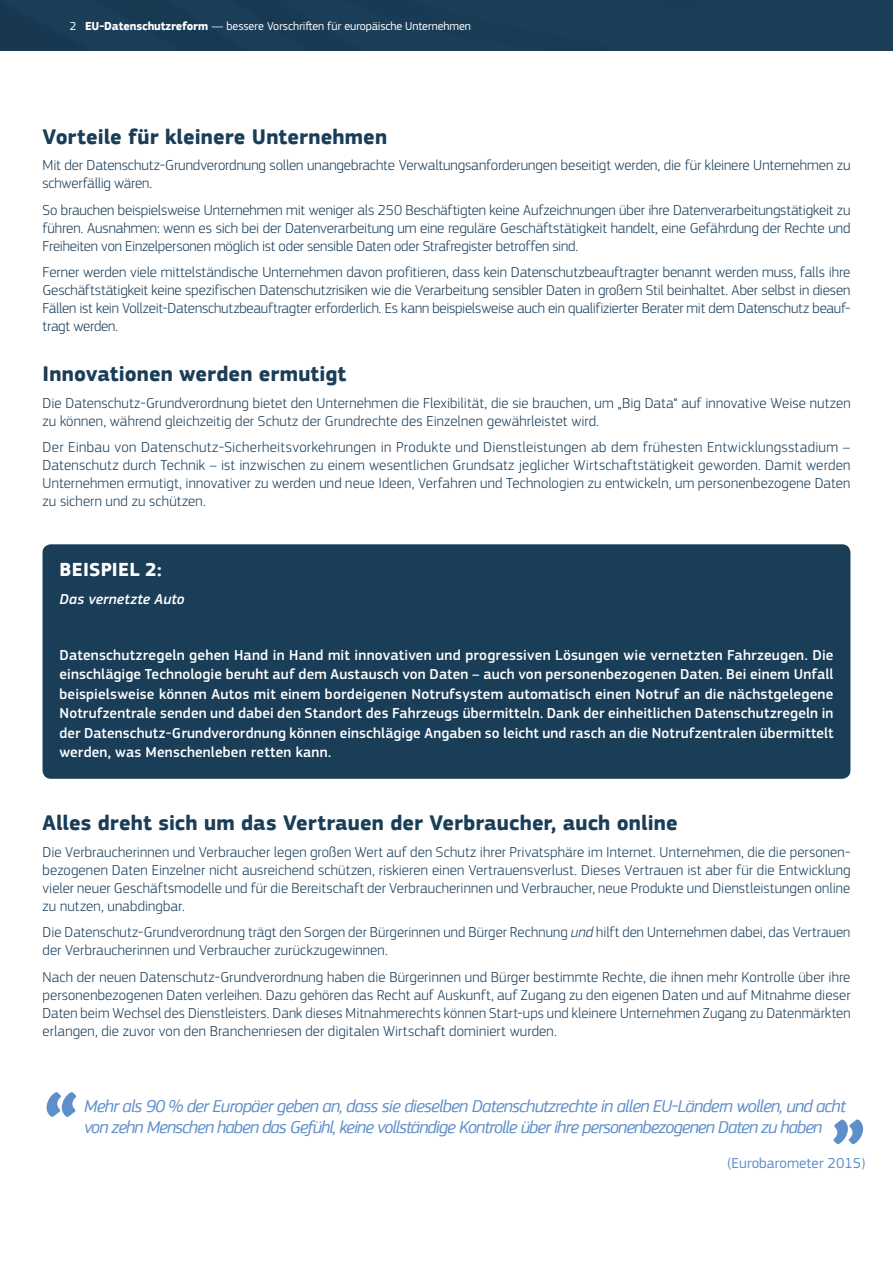
<style>
.page{position:relative;width:893px;height:1263px;background:#fff}
.page>*{position:absolute;margin:0;border:0;box-sizing:border-box;transform-origin:0 0}
.factsheet_-_graph_ti{font:700 79.35px "EC Square Sans Pro";color:#5e8fca}
.factsheet_-_body_tex{font:700 21.75px "EC Square Sans Pro";letter-spacing:.005em;color:#1a3d58}
.factsheet_-_box_-_su{font:700 19.5px "EC Square Sans Pro";letter-spacing:.01em;color:#fff}
.factsheet_-_graph_ti-2{font:italic 18px "EC Square Sans Pro";letter-spacing:-.05em;color:#5e8fca}
.factsheet_-_body_tex-2{font:300 15px/18px "EC Square Sans Pro";color:#1a3d58;text-align:justify}
.factsheet_-_box_-_bo{font:500 15px/19.5px "EC Square Sans Pro";letter-spacing:.01em;color:#fff;text-align:justify}
.factsheet_-_graph_ti-3{font:15px "EC Square Sans Pro";color:#5e8fca}
.factsheet_-_box_-_bo-2{font:italic 500 15px "EC Square Sans Pro";letter-spacing:.01em;color:#fff}
.t1{font:12px "EC Square Sans Pro";letter-spacing:-.01em;color:#fff}
.s1{font-weight:700}
.s2{font-style:italic}
</style>
<div class="page">
<div style="left:0;top:0;width:893px;height:51px;background:#1a3d58"></div>
<div style="left:43px;top:544px;width:807px;height:235px;background:#1a3d58;border-radius:9px"></div>
<svg style="left:833px;top:1119px;width:30px;height:25px"></svg>
<p class="t1" style="left:70px;top:19px;width:402px">2 <span class="s1">EU-Datenschutzreform</span> — bessere Vorschriften für europäische Unternehmen</p>
<p class="factsheet_-_body_tex" style="left:43px;top:124px;width:346px">Vorteile für kleinere Unternehmen</p>
<p class="factsheet_-_body_tex-2" style="left:43px;top:156px;width:809px">Mit der Datenschutz-Grundverordnung sollen unangebrachte Verwaltungsanforderungen beseitigt werden, die für kleinere Unternehmen zu schwerfällig wären.</p>
<p class="factsheet_-_body_tex-2" style="left:43px;top:201px;width:809px">So brauchen beispielsweise Unternehmen mit weniger als 250 Beschäftigten keine Aufzeichnungen über ihre Datenverarbeitungstätigkeit zu führen. Ausnahmen: wenn es sich bei der Datenverarbeitung um eine reguläre Geschäftstätigkeit handelt, eine Gefährdung der Rechte und Freiheiten von Einzelpersonen möglich ist oder sensible Daten oder Strafregister betroffen sind.</p>
<p class="factsheet_-_body_tex-2" style="left:43px;top:263px;width:809px">Ferner werden viele mittelständische Unternehmen davon profitieren, dass kein Datenschutzbeauftragter benannt werden muss, falls ihre Geschäftstätigkeit keine spezifischen Datenschutzrisiken wie die Verarbeitung sensibler Daten in großem Stil beinhaltet. Aber selbst in diesen Fällen ist kein Vollzeit-Datenschutzbeauftragter erforderlich. Es kann beispielsweise auch ein qualifizierter Berater mit dem Datenschutz beauf&shy;tragt werden.</p>
<p class="factsheet_-_body_tex" style="left:43px;top:361px;width:305px">Innovationen werden ermutigt</p>
<p class="factsheet_-_body_tex-2" style="left:43px;top:394px;width:809px">Die Datenschutz-Grundverordnung bietet den Unternehmen die Flexibilität, die sie brauchen, um „Big Data“ auf innovative Weise nutzen zu können, während gleichzeitig der Schutz der Grundrechte des Einzelnen gewährleistet wird.</p>
<p class="factsheet_-_body_tex-2" style="left:43px;top:438px;width:809px">Der Einbau von Datenschutz-Sicherheitsvorkehrungen in Produkte und Dienstleistungen ab dem frühesten Entwicklungsstadium – Datenschutz durch Technik – ist inzwischen zu einem wesentlichen Grundsatz jeglicher Wirtschaftstätigkeit geworden. Damit werden Unternehmen ermutigt, innovativer zu werden und neue Ideen, Verfahren und Technologien zu entwickeln, um personenbezogene Daten zu sichern und zu schützen.</p>
<p class="factsheet_-_box_-_su" style="left:60px;top:558px;width:104px">BEISPIEL 2:</p>
<p class="factsheet_-_box_-_bo-2" style="left:60px;top:590px;width:127px">Das vernetzte Auto</p>
<p class="factsheet_-_box_-_bo" style="left:60px;top:646px;width:775px">Datenschutzregeln gehen Hand in Hand mit innovativen und progressiven Lösungen wie vernetzten Fahrzeugen. Die einschlägige Technologie beruht auf dem Austausch von Daten – auch von personenbezogenen Daten. Bei einem Unfall beispielsweise können Autos mit einem bordeigenen Notrufsystem automatisch einen Notruf an die nächstgelegene Notrufzentrale senden und dabei den Standort des Fahrzeugs übermitteln. Dank der einheitlichen Datenschutzregeln in der Datenschutz-Grundverordnung können einschlägige Angaben so leicht und rasch an die Notrufzentralen übermittelt werden, was Menschenleben retten kann.</p>
<p class="factsheet_-_body_tex" style="left:43px;top:810px;width:637px">Alles dreht sich um das Vertrauen der Verbraucher, auch online</p>
<p class="factsheet_-_body_tex-2" style="left:43px;top:842px;width:809px">Die Verbraucherinnen und Verbraucher legen großen Wert auf den Schutz ihrer Privatsphäre im Internet. Unternehmen, die die personen&shy;bezogenen Daten Einzelner nicht ausreichend schützen, riskieren einen Vertrauensverlust. Dieses Vertrauen ist aber für die Entwicklung vieler neuer Geschäftsmodelle und für die Bereitschaft der Verbraucherinnen und Verbraucher, neue Produkte und Dienstleistungen online zu nutzen, unabdingbar.</p>
<p class="factsheet_-_body_tex-2" style="left:43px;top:923px;width:809px">Die Datenschutz-Grundverordnung trägt den Sorgen der Bürgerinnen und Bürger Rechnung <span class="s2">und</span> hilft den Unternehmen dabei, das Vertrauen der Verbraucherinnen und Verbraucher zurückzugewinnen.</p>
<p class="factsheet_-_body_tex-2" style="left:43px;top:967px;width:810px">Nach der neuen Datenschutz-Grundverordnung haben die Bürgerinnen und Bürger bestimmte Rechte, die ihnen mehr Kontrolle über ihre personenbezogenen Daten verleihen. Dazu gehören das Recht auf Auskunft, auf Zugang zu den eigenen Daten und auf Mitnahme dieser Daten beim Wechsel des Dienstleisters. Dank dieses Mitnahmerechts können Start-ups und kleinere Unternehmen Zugang zu Datenmärkten erlangen, die zuvor von den Branchenriesen der digitalen Wirtschaft dominiert wurden.</p>
<p class="factsheet_-_graph_ti" style="left:43px;top:1075px;width:39px">“</p>
<p class="factsheet_-_graph_ti-2" style="left:84px;top:1095px;width:763px">Mehr als 90 % der Europäer geben an, dass sie dieselben Datenschutzrechte in allen EU-Ländern wollen, und acht</p>
<p class="factsheet_-_graph_ti-2" style="left:84px;top:1117px;width:740px">von zehn Menschen haben das Gefühl, keine vollständige Kontrolle über ihre personenbezogenen Daten zu haben</p>
<p class="factsheet_-_graph_ti-3" style="left:727px;top:1154px;width:140px">(Eurobarometer 2015)</p>
</div>
